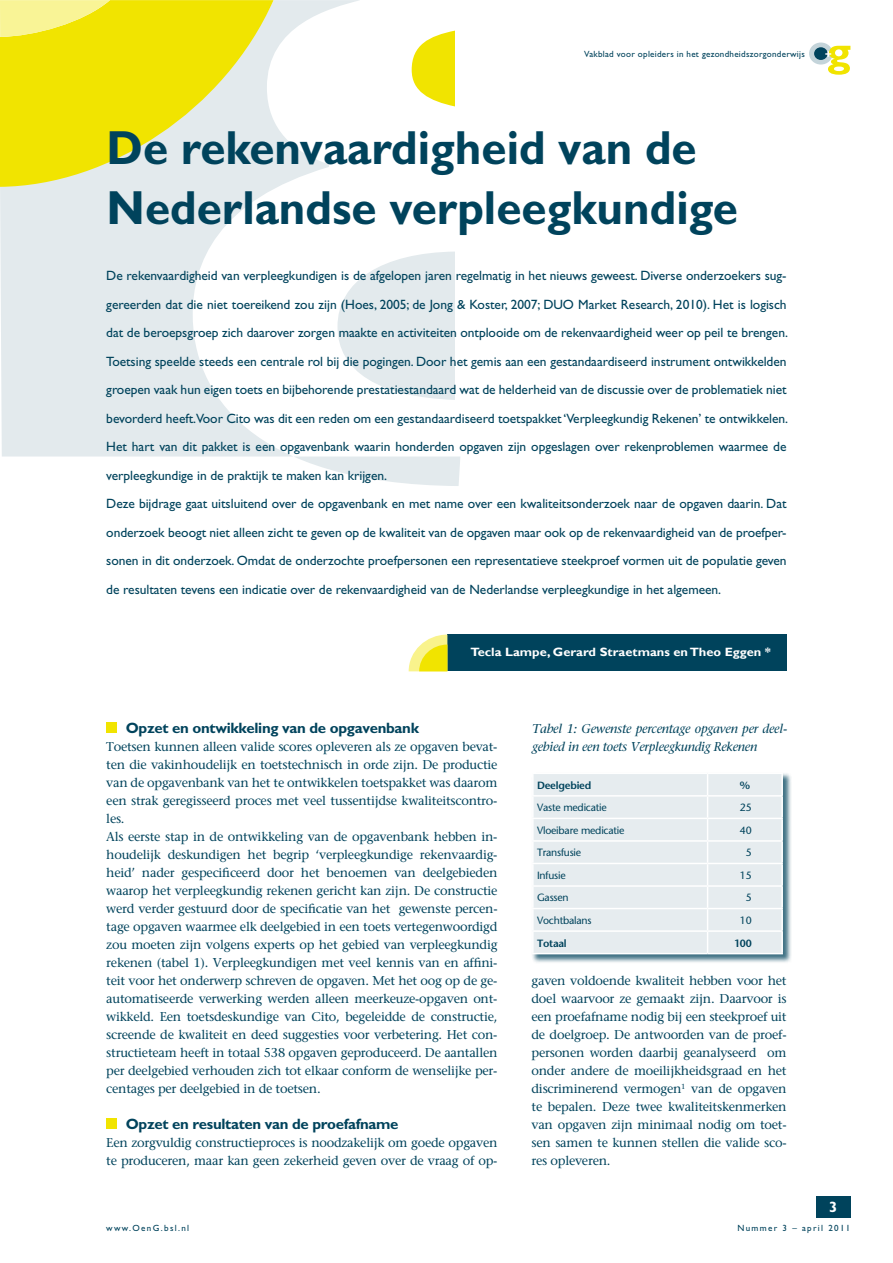
<style>
.page{position:relative;width:893px;height:1263px;background:#fff}
.page>*{position:absolute;margin:0;border:0;box-sizing:border-box;transform-origin:0 0}
.t1{font:700 48px/60px "Gill Sans";color:#00435c;scale:.95 1}
.t2{font:700 15px "Gill Sans";letter-spacing:-.02em;color:#00435c}
.t3{font:700 15px "Gill Sans";color:#fff}
.t4{font:13.5px/28.5px "Gill Sans";letter-spacing:-.005em;color:#00435c}
.t5{font:12.75px/18px "Stone Serif";letter-spacing:-.02em;color:#00435c}
.t6{font:italic 12.75px/18px "Stone Serif";letter-spacing:-.02em;color:#00435c}
.t7{font:700 12px "Gill Sans";color:#fff;scale:1.07 1}
.t8{font:10.5px "Stone Sans";letter-spacing:-.02em;color:#00435c}
.t9{font:600 10.5px "Stone Sans";letter-spacing:-.02em;color:#00435c}
.t10{font:9px "Gill Sans";letter-spacing:.03em;color:#00435c}
.t11{font:9px "Gill Sans";letter-spacing:.15em;color:#00435c}
</style>
<div class="page">
<svg style="left:0;top:0;width:460px;height:486px"></svg>
<svg style="left:0;top:0;width:274px;height:187px;fill:#f1e400"></svg>
<svg style="left:0;top:0;width:270px;height:37px"></svg>
<div style="left:106px;top:723px;width:11px;height:10px;background:#f1e400"></div>
<div style="left:106px;top:1119px;width:11px;height:10px;background:#f1e400"></div>
<div style="left:447px;top:635px;width:340px;height:36px;background:#00435c"></div>
<svg style="left:409px;top:635px;width:38px;height:36px"></svg>
<div style="left:532px;top:772px;width:260px;height:191px;background:#00435c;opacity:.75"></div>
<hr style="left:532px;top:772px;width:176px;height:2px;background:#fff">
<hr style="left:532px;top:774px;width:2px;height:21px;background:#fff">
<hr style="left:708px;top:772px;width:75px;height:2px;background:#fff">
<hr style="left:781px;top:774px;width:2px;height:21px;background:#fff">
<hr style="left:532px;top:795px;width:176px;height:2px;background:#fff">
<hr style="left:532px;top:797px;width:2px;height:21px;background:#fff">
<hr style="left:708px;top:795px;width:75px;height:2px;background:#fff">
<hr style="left:781px;top:797px;width:2px;height:21px;background:#fff">
<hr style="left:532px;top:818px;width:176px;height:1px;background:#fff">
<hr style="left:532px;top:819px;width:2px;height:21px;background:#fff">
<hr style="left:708px;top:818px;width:75px;height:1px;background:#fff">
<hr style="left:781px;top:819px;width:2px;height:21px;background:#fff">
<hr style="left:532px;top:840px;width:176px;height:2px;background:#fff">
<hr style="left:532px;top:842px;width:2px;height:21px;background:#fff">
<hr style="left:708px;top:840px;width:75px;height:2px;background:#fff">
<hr style="left:781px;top:842px;width:2px;height:21px;background:#fff">
<hr style="left:532px;top:863px;width:176px;height:1px;background:#fff">
<hr style="left:532px;top:864px;width:2px;height:21px;background:#fff">
<hr style="left:708px;top:863px;width:75px;height:1px;background:#fff">
<hr style="left:781px;top:864px;width:2px;height:21px;background:#fff">
<hr style="left:532px;top:885px;width:176px;height:2px;background:#fff">
<hr style="left:532px;top:887px;width:2px;height:21px;background:#fff">
<hr style="left:708px;top:885px;width:75px;height:2px;background:#fff">
<hr style="left:781px;top:887px;width:2px;height:21px;background:#fff">
<hr style="left:532px;top:908px;width:176px;height:1px;background:#fff">
<hr style="left:532px;top:909px;width:2px;height:21px;background:#fff">
<hr style="left:708px;top:908px;width:75px;height:1px;background:#fff">
<hr style="left:781px;top:909px;width:2px;height:21px;background:#fff">
<hr style="left:532px;top:930px;width:176px;height:2px;background:#fff">
<hr style="left:532px;top:932px;width:2px;height:21px;background:#fff">
<hr style="left:708px;top:930px;width:75px;height:2px;background:#fff">
<svg style="left:533px;top:774px;width:249px;height:179px"></svg>
<hr style="left:781px;top:932px;width:2px;height:21px;background:#fff">
<hr style="left:532px;top:953px;width:176px;height:1px;background:#fff">
<hr style="left:708px;top:953px;width:75px;height:1px;background:#fff">
<div style="left:809px;top:43px;width:24px;height:22px;background:#c4d4da;border-radius:50%"></div>
<div style="left:814px;top:47px;width:14px;height:13px;background:#00435c;border-radius:50%"></div>
<svg style="left:825px;top:46px;width:25px;height:29px"></svg>
<div style="left:816px;top:1196px;width:34px;height:21px;background:#00435c"></div>
<p class="t10" style="left:584px;top:48px;width:222px">Vakblad voor opleiders in het gezondheidszorgonderwijs</p>
<h1 class="t1" style="left:107px;top:117px;width:666px">De rekenvaardigheid van de<br>Nederlandse verpleegkundige</h1>
<p class="t4" style="left:106px;top:261px;width:683px">De rekenvaardigheid van verpleegkundigen is de afgelopen jaren regelmatig in het nieuws geweest. Diverse onderzoekers sug&shy;gereerden dat die niet toereikend zou zijn (Hoes, 2005; de Jong &amp; Koster, 2007; DUO Market Research, 2010). Het is logisch dat de beroepsgroep zich daarover zorgen maakte en activiteiten ontplooide om de rekenvaardigheid weer op peil te brengen.<br>Toetsing speelde steeds een centrale rol bij die pogingen. Door het gemis aan een gestandaardiseerd instrument ontwikkelden groepen vaak hun eigen toets en bijbehorende prestatiestandaard wat de helderheid van de discussie over de problematiek niet bevorderd heeft.Voor Cito was dit een reden om een gestandaardiseerd toetspakket ‘Verpleegkundig Rekenen’ te ontwikkelen.<br>Het hart van dit pakket is een opgavenbank waarin honderden opgaven zijn opgeslagen over rekenproblemen waarmee de verpleegkundige in de praktijk te maken kan krijgen.<br>Deze bijdrage gaat uitsluitend over de opgavenbank en met name over een kwaliteitsonderzoek naar de opgaven daarin. Dat onderzoek beoogt niet alleen zicht te geven op de kwaliteit van de opgaven maar ook op de rekenvaardigheid van de proefper&shy;sonen in dit onderzoek. Omdat de onderzochte proefpersonen een representatieve steekproef vormen uit de populatie geven de resultaten tevens een indicatie over de rekenvaardigheid van de Nederlandse verpleegkundige in het algemeen.</p>
<p class="t7" style="left:470px;top:645px;width:282px">Tecla Lampe, Gerard Straetmans en Theo Eggen *</p>
<p class="t2" style="left:126px;top:719px;width:295px">Opzet en ontwikkeling van de opgavenbank</p>
<p class="t5" style="left:106px;top:737px;width:393px">Toetsen kunnen alleen valide scores opleveren als ze opgaven bevat&shy;ten die vakinhoudelijk en toetstechnisch in orde zijn. De productie van de opgavenbank van het te ontwikkelen toetspakket was daarom een strak geregisseerd proces met veel tussentijdse kwaliteitscontro&shy;les.<br>Als eerste stap in de ontwikkeling van de opgavenbank hebben in&shy;houdelijk deskundigen het begrip ‘verpleegkundige rekenvaardig&shy;heid’ nader gespecificeerd door het benoemen van deelgebieden waarop het verpleegkundig rekenen gericht kan zijn. De constructie werd verder gestuurd door de specificatie van het gewenste percen&shy;tage opgaven waarmee elk deelgebied in een toets vertegenwoordigd zou moeten zijn volgens experts op het gebied van verpleegkundig rekenen (tabel 1). Verpleegkundigen met veel kennis van en affini&shy;teit voor het onderwerp schreven de opgaven. Met het oog op de ge&shy;automatiseerde verwerking werden alleen meerkeuze-opgaven ont&shy;wikkeld. Een toetsdeskundige van Cito, begeleidde de constructie, screende de kwaliteit en deed suggesties voor verbetering. Het con&shy;structieteam heeft in totaal 538 opgaven geproduceerd. De aantallen per deelgebied verhouden zich tot elkaar conform de wenselijke per&shy;centages per deelgebied in de toetsen.</p>
<p class="t2" style="left:126px;top:1115px;width:274px">Opzet en resultaten van de proefafname</p>
<p class="t5" style="left:106px;top:1133px;width:393px">Een zorgvuldig constructieproces is noodzakelijk om goede opgaven te produceren, maar kan geen zekerheid geven over de vraag of op-</p>
<p class="t11" style="left:106px;top:1223px;width:84px">www.OenG.bsl.nl</p>
<p class="t6" style="left:532px;top:719px;width:257px">Tabel 1: Gewenste percentage opgaven per deel&shy;gebied in een toets Verpleegkundig Rekenen</p>
<p class="t9" style="left:537px;top:778px;width:56px">Deelgebied</p>
<p class="t9" style="left:740px;top:778px;width:12px">%</p>
<p class="t8" style="left:537px;top:801px;width:71px">Vaste medicatie</p>
<p class="t8" style="left:740px;top:801px;width:13px">25</p>
<p class="t8" style="left:537px;top:824px;width:89px">Vloeibare medicatie</p>
<p class="t8" style="left:740px;top:824px;width:13px">40</p>
<p class="t8" style="left:537px;top:846px;width:46px">Transfusie</p>
<p class="t8" style="left:746px;top:846px;width:8px">5</p>
<p class="t8" style="left:537px;top:869px;width:30px">Infusie</p>
<p class="t8" style="left:740px;top:869px;width:13px">15</p>
<p class="t8" style="left:537px;top:891px;width:33px">Gassen</p>
<p class="t8" style="left:746px;top:891px;width:8px">5</p>
<p class="t8" style="left:537px;top:914px;width:56px">Vochtbalans</p>
<p class="t8" style="left:740px;top:914px;width:13px">10</p>
<p class="t9" style="left:537px;top:936px;width:31px">Totaal</p>
<p class="t9" style="left:734px;top:936px;width:19px">100</p>
<p class="t5" style="left:531px;top:971px;width:257px;text-align:justify">gaven voldoende kwaliteit hebben voor het doel waarvoor ze gemaakt zijn. Daarvoor is een proefafname nodig bij een steekproef uit de doelgroep. De antwoorden van de proef&shy;personen worden daarbij geanalyseerd om onder andere de moeilijkheidsgraad en het discriminerend vermogen<sup>1</sup> van de opgaven te bepalen. Deze twee kwaliteitskenmerken van opgaven zijn minimaal nodig om toet&shy;sen samen te kunnen stellen die valide sco&shy;res opleveren.</p>
<p class="t3" style="left:829px;top:1198px;width:10px">3</p>
<p class="t11" style="left:737px;top:1223px;width:115px">Nummer 3 – april 2011</p>
</div>
